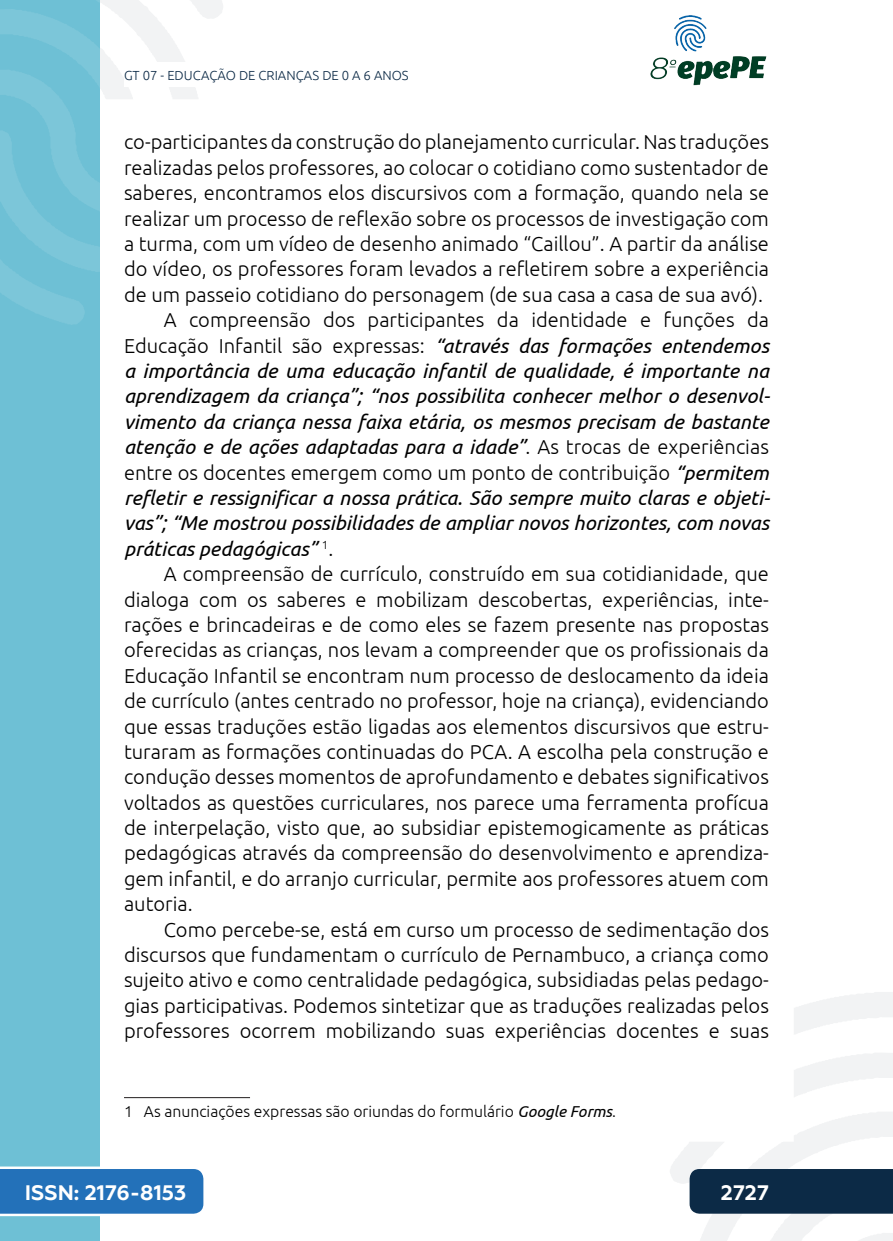
<style>
.page{position:relative;width:893px;height:1241px;background:#fff}
.page>*{position:absolute;margin:0;border:0;box-sizing:border-box;transform-origin:0 0}
.t1{font:700 21px "Geometria";color:#fff}
._5_CORPO{font:300 20.12px/25.4px "Ubuntu";color:#000;text-align:justify}
._5_CORPO-2{font:italic 20.12px/25.4px "Ubuntu";color:#000;text-align:justify}
._12_RODAPE{font:300 15.75px "Ubuntu";color:#000}
.t2{font:300 13.12px "Ubuntu";color:#0c2a46}
.s1{font-weight:300;font-style:normal}
.s2{font-weight:400;font-style:italic}
</style>
<div class="page">
<svg style="left:670px;top:992px;width:223px;height:248px"></svg>
<svg style="left:99px;top:0;width:124px;height:324px"></svg>
<img style="left:650px;top:15px;width:117px;height:71px">
<div style="left:0;top:0;width:99px;height:1240px;background:#6ec0d5"></div>
<svg style="left:0;top:0;width:99px;height:325px"></svg>
<svg style="left:0;top:1166px;width:203px;height:49px;background:#367dbf"></svg>
<div style="left:690px;top:1168px;width:203px;height:45px;background:#0c2a46"></div>
<div style="left:124px;top:62px;width:516px;height:25px;background:#fff"></div>
<hr style="left:124px;top:1096px;width:126px;height:1px;background:#231f20">
<p class="t2" style="left:124px;top:67px;width:286px">GT 07 - EDUCAÇÃO DE CRIANÇAS DE 0 A 6 ANOS</p>
<p class="_5_CORPO" style="left:124px;top:129px;width:646px">co-participantes da construção do planejamento curricular. Nas traduções realizadas pelos professores, ao colocar o cotidiano como sustentador de saberes, encontramos elos discursivos com a formação, quando nela se realizar um processo de reflexão sobre os processos de investigação com a turma, com um vídeo de desenho animado “Caillou”. A partir da análise do vídeo, os professores foram levados a refletirem sobre a experiência de um passeio cotidiano do personagem (de sua casa a casa de sua avó).</p>
<p class="_5_CORPO-2" style="left:124px;top:307px;width:648px;text-indent:40px"><span class="s1">A compreensão dos participantes da identidade e funções da Educação Infantil são expressas:</span> “através das formações entendemos a importância de uma educação infantil de qualidade, é importante na aprendizagem da criança”; “nos possibilita conhecer melhor o desenvol&shy;vimento da criança nessa faixa etária, os mesmos precisam de bastante atenção e de ações adaptadas para a idade”<span class="s1">. As trocas de experiências entre os docentes emergem como um ponto de contribuição</span> “permitem refletir e ressignificar a nossa prática. São sempre muito claras e objeti&shy;vas”; “Me mostrou possibilidades de ampliar novos horizontes, com novas práticas pedagógicas” <sup>1</sup><span class="s1">.</span></p>
<p class="_5_CORPO" style="left:124px;top:560px;width:646px;text-indent:40px">A compreensão de currículo, construído em sua cotidianidade, que dialoga com os saberes e mobilizam descobertas, experiências, inte&shy;rações e brincadeiras e de como eles se fazem presente nas propostas oferecidas as crianças, nos levam a compreender que os profissionais da Educação Infantil se encontram num processo de deslocamento da ideia de currículo (antes centrado no professor, hoje na criança), evidenciando que essas traduções estão ligadas aos elementos discursivos que estru&shy;turaram as formações continuadas do PCA. A escolha pela construção e condução desses momentos de aprofundamento e debates significativos voltados as questões curriculares, nos parece uma ferramenta profícua de interpelação, visto que, ao subsidiar epistemogicamente as práticas pedagógicas através da compreensão do desenvolvimento e aprendiza&shy;gem infantil, e do arranjo curricular, permite aos professores atuem com autoria.</p>
<p class="_5_CORPO" style="left:124px;top:916px;width:646px;text-indent:40px">Como percebe-se, está em curso um processo de sedimentação dos discursos que fundamentam o currículo de Pernambuco, a criança como sujeito ativo e como centralidade pedagógica, subsidiadas pelas pedago&shy;gias participativas. Podemos sintetizar que as traduções realizadas pelos professores ocorrem mobilizando suas experiências docentes e suas</p>
<p class="_12_RODAPE" style="left:124px;top:1101px;width:493px">1 As anunciações expressas são oriundas do formulário <span class="s2">Google Forms</span>.</p>
<p class="t1" style="left:25px;top:1179px;width:163px">ISSN: 2176-8153</p>
<p class="t1" style="left:721px;top:1179px;width:50px">2727</p>
</div>
